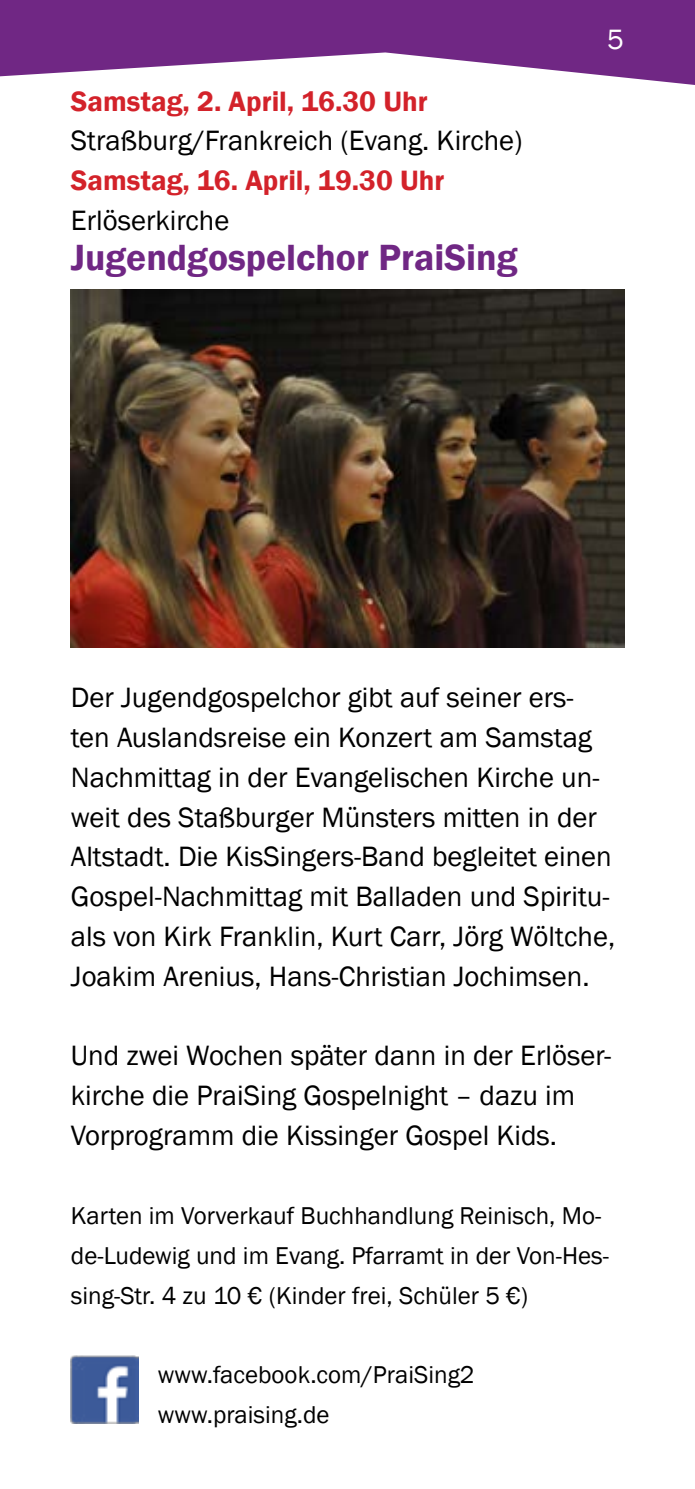
<style>
.page{position:relative;width:695px;height:1489px;background:#fff}
.page>*{position:absolute;margin:0;border:0;box-sizing:border-box;transform-origin:0 0}
.t1{font:600 37.5px "Franklin Gothic";color:#702784}
.t2{font:28.75px/39.8px "Franklin Gothic";color:#000}
.t3{font:600 28.75px "Franklin Gothic";color:#d3222a}
.t4{font:28.75px "Franklin Gothic";color:#fff}
.t5{font:25px/39.8px "Franklin Gothic";color:#000}
</style>
<div class="page">
<svg style="left:0;top:0;width:694px;height:85px;fill:#702784"></svg>
<img style="left:71px;top:289px;width:553px;height:358px">
<img style="left:71px;top:1355px;width:68px;height:67px">
<p class="t3" style="left:71px;top:83px;width:358px">Samstag, 2. April, 16.30 Uhr</p>
<p class="t2" style="left:71px;top:122px;width:453px">Straßburg/Frankreich (Evang. Kirche)</p>
<p class="t3" style="left:71px;top:163px;width:375px">Samstag, 16. April, 19.30 Uhr</p>
<p class="t2" style="left:71px;top:201px;width:160px">Erlöserkirche</p>
<h1 class="t1" style="left:71px;top:234px;width:448px">Jugendgospelchor PraiSing</h1>
<p class="t4" style="left:607px;top:22px;width:18px">5</p>
<p class="t2" style="left:71px;top:678px;width:545px">Der Jugendgospelchor gibt auf seiner ers&shy;ten Auslandsreise ein Konzert am Samstag Nachmittag in der Evangelischen Kirche un&shy;weit des Staßburger Münsters mitten in der Altstadt. Die KisSingers-Band begleitet einen Gospel-Nachmittag mit Balladen und Spiritu&shy;als von Kirk Franklin, Kurt Carr, Jörg Wöltche, Joakim Arenius, Hans-Christian Jochimsen.</p>
<p class="t2" style="left:71px;top:1036px;width:542px">Und zwei Wochen später dann in der Erlöser&shy;kirche die PraiSing Gospelnight – dazu im<br>Vorprogramm die Kissinger Gospel Kids.</p>
<p class="t5" style="left:71px;top:1196px;width:539px">Karten im Vorverkauf Buchhandlung Reinisch, Mo&shy;de-Ludewig und im Evang. Pfarramt in der Von-Hes&shy;sing-Str. 4 zu 10 € (Kinder frei, Schüler 5 €)</p>
<p class="t5" style="left:158px;top:1355px;width:318px">www.facebook.com/PraiSing2 www.praising.de</p>
</div>
